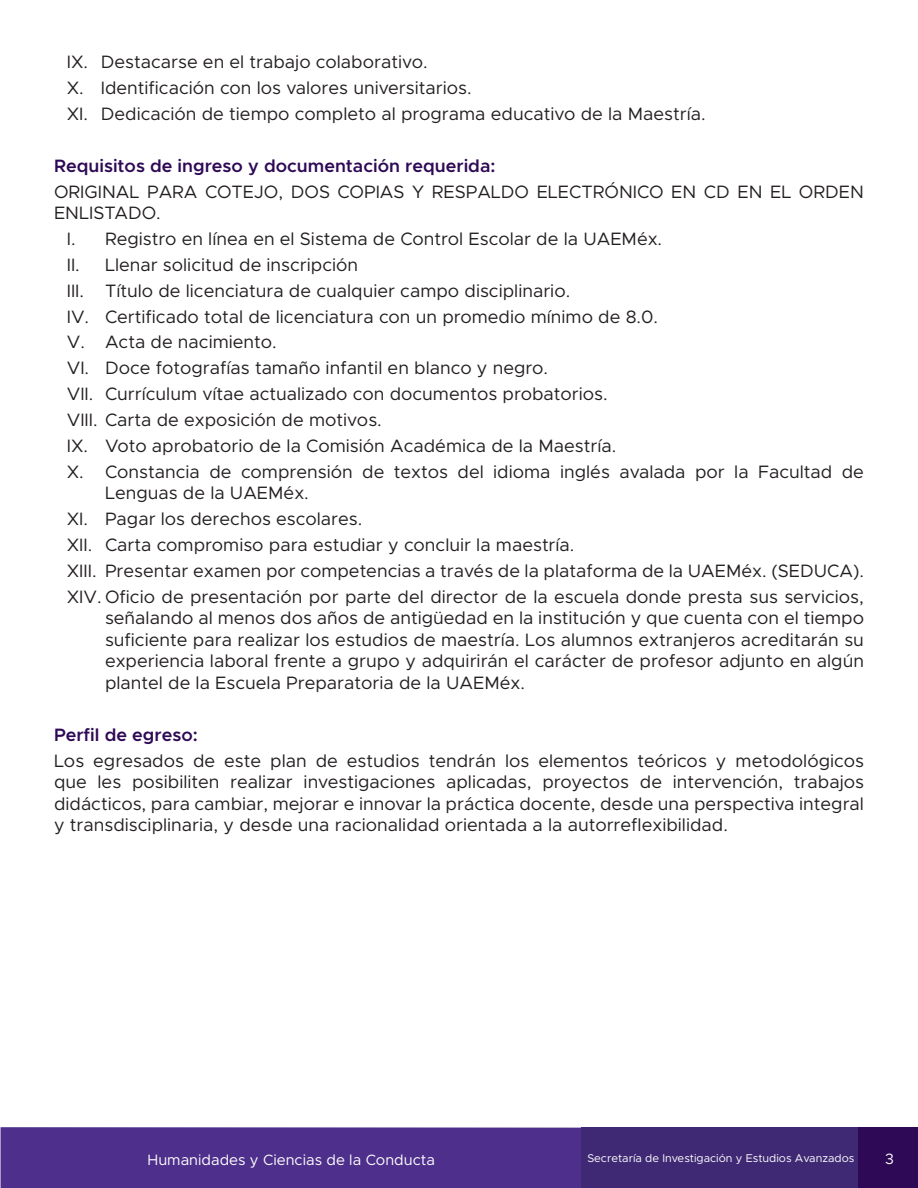
<style>
.page{position:relative;width:918px;height:1188px;background:#fff}
.page>*{position:absolute;margin:0;border:0;box-sizing:border-box;transform-origin:0 0}
.t1{font:18px/21.6px "Metropolis";color:#231f20}
.t2{font:600 18px "Metropolis";color:#2e0955}
.t3{font:15px "Metropolis";color:#fff}
.t4{font:11.25px "Metropolis";color:#fff}
</style>
<div class="page">
<div style="left:1px;top:1127px;width:581px;height:61px;background:#4e2f8c"></div>
<div style="left:582px;top:1128px;width:277px;height:60px;background:#402974"></div>
<div style="left:859px;top:1128px;width:59px;height:60px;background:#2e0955"></div>
<p class="t1" style="left:67px;top:51px;width:362px">IX. Destacarse en el trabajo colaborativo.</p>
<p class="t1" style="left:67px;top:77px;width:406px">X. Identificación con los valores universitarios.</p>
<p class="t1" style="left:67px;top:103px;width:640px">XI. Dedicación de tiempo completo al programa educativo de la Maestría.</p>
<p class="t2" style="left:54px;top:154px;width:443px">Requisitos de ingreso y documentación requerida:</p>
<p class="t1" style="left:54px;top:181px;width:811px">ORIGINAL PARA COTEJO, DOS COPIAS Y RESPALDO ELECTRÓNICO EN CD EN EL ORDEN<br>ENLISTADO.</p>
<p class="t1" style="left:67px;top:228px;width:597px">I. Registro en línea en el Sistema de Control Escolar de la UAEMéx.</p>
<p class="t1" style="left:67px;top:254px;width:293px">II. Llenar solicitud de inscripción</p>
<p class="t1" style="left:67px;top:280px;width:505px">III. Título de licenciatura de cualquier campo disciplinario.</p>
<p class="t1" style="left:67px;top:306px;width:593px">IV. Certificado total de licenciatura con un promedio mínimo de 8.0.</p>
<p class="t1" style="left:67px;top:331px;width:212px">V. Acta de nacimiento.</p>
<p class="t1" style="left:67px;top:357px;width:483px">VI. Doce fotografías tamaño infantil en blanco y negro.</p>
<p class="t1" style="left:67px;top:383px;width:542px">VII. Currículum vítae actualizado con documentos probatorios.</p>
<p class="t1" style="left:67px;top:409px;width:317px">VIII. Carta de exposición de motivos.</p>
<p class="t1" style="left:67px;top:435px;width:551px">IX. Voto aprobatorio de la Comisión Académica de la Maestría.</p>
<p class="t1" style="left:105px;top:461px;width:760px;text-indent:-38px">X. Constancia de comprensión de textos del idioma inglés avalada por la Facultad de<br>Lenguas de la UAEMéx.</p>
<p class="t1" style="left:67px;top:508px;width:297px">XI. Pagar los derechos escolares.</p>
<p class="t1" style="left:67px;top:534px;width:509px">XII. Carta compromiso para estudiar y concluir la maestría.</p>
<p class="t1" style="left:67px;top:560px;width:799px">XIII. Presentar examen por competencias a través de la plataforma de la UAEMéx. (SEDUCA).</p>
<p class="t1" style="left:105px;top:586px;width:761px;text-align:justify;text-indent:-38px">XIV. Oficio de presentación por parte del director de la escuela donde presta sus servicios, señalando al menos dos años de antigüedad en la institución y que cuenta con el tiempo suficiente para realizar los estudios de maestría. Los alumnos extranjeros acreditarán su experiencia laboral frente a grupo y adquirirán el carácter de profesor adjunto en algún plantel de la Escuela Preparatoria de la UAEMéx.</p>
<p class="t2" style="left:54px;top:723px;width:145px">Perfil de egreso:</p>
<p class="t1" style="left:54px;top:750px;width:812px;text-align:justify">Los egresados de este plan de estudios tendrán los elementos teóricos y metodológicos que les posibiliten realizar investigaciones aplicadas, proyectos de intervención, trabajos didácticos, para cambiar, mejorar e innovar la práctica docente, desde una perspectiva integral y transdisciplinaria, y desde una racionalidad orientada a la autorreflexibilidad.</p>
<p class="t3" style="left:148px;top:1151px;width:289px">Humanidades y Ciencias de la Conducta</p>
<p class="t4" style="left:587px;top:1151px;width:269px">Secretaría de Investigación y Estudios Avanzados</p>
<p class="t3" style="left:885px;top:1149px;width:10px">3</p>
</div>
